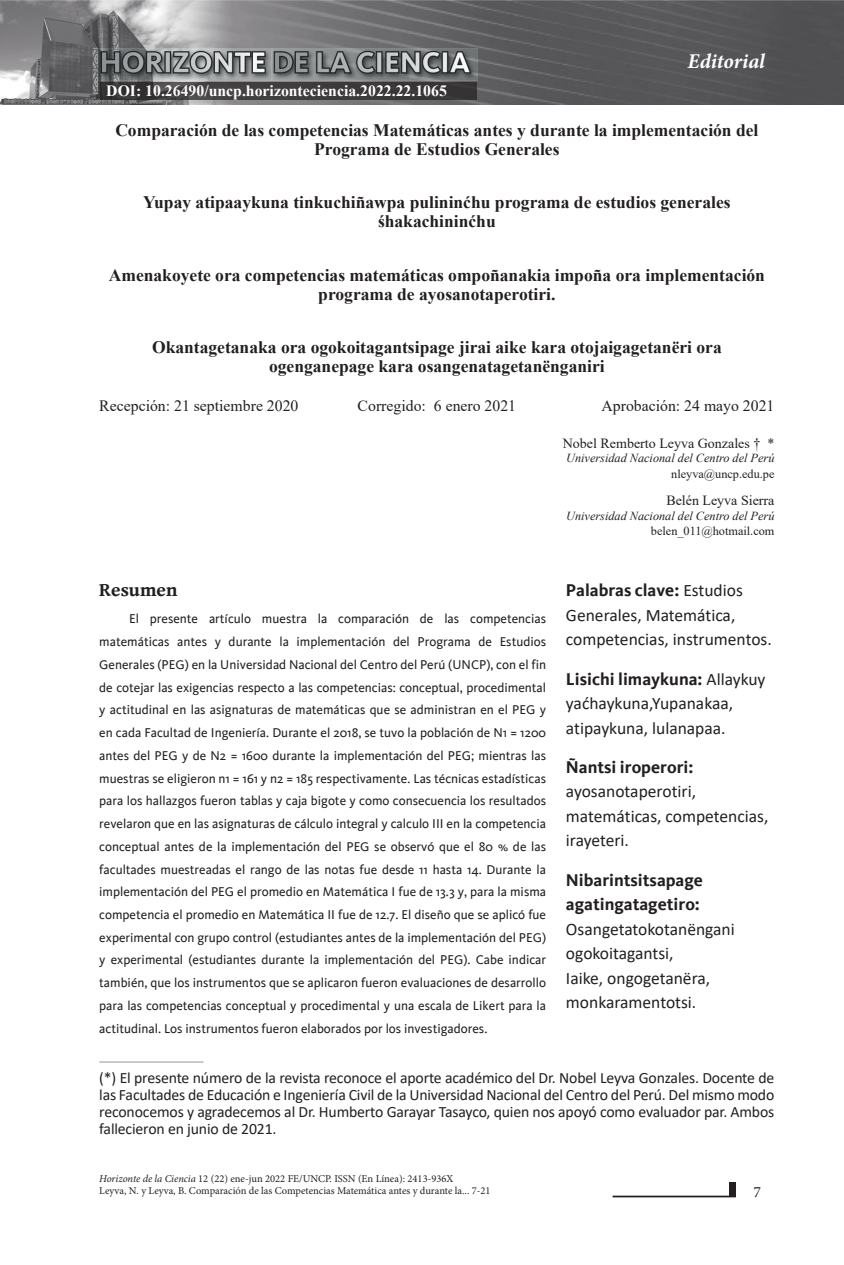
<style>
.page{position:relative;width:844px;height:1265px;background:#fff}
.page>*{position:absolute;margin:0;border:0;box-sizing:border-box;transform-origin:0 0}
.t1{font:italic 700 21px "Minion Pro";letter-spacing:-.005em;color:#fff}
.t2{font:700 19.25px "Gentium Book Basic";color:#231f20}
.t3{font:700 17.5px/18.9px "Times New Roman";color:#231f20;text-align:center}
.t4{font:17.5px/24.5px "Calibri";color:#231f20}
.t5{font:700 17.5px/24.5px "Kievit";color:#231f20}
.t6{font:15.75px/17px "Calibri";letter-spacing:-.01em;color:#231f20;text-align:justify}
.t7{font:15.75px "Times New Roman";color:#231f20}
.t8{font:700 15.75px "Times New Roman";color:#fff}
.t9{font:15.75px "Minion Pro";color:#231f20}
.t10{font:14px "Times New Roman";color:#231f20}
.t11{font:13.12px/22.8px "Kievit";color:#231f20;text-align:justify}
.t12{font:italic 12.25px "Times New Roman";color:#231f20}
.t13{font:12.25px "Times New Roman";color:#231f20}
.t14{font:10.5px/12.6px "Minion Pro";color:#231f20}
.s1{font-family:"Calibri";font-weight:400}
.s2{font-style:italic}
</style>
<div class="page">
<img style="left:0;top:0;width:843px;height:104px">
<svg style="left:100px;top:83px;width:377px;height:17px;background:#3d3a3c"></svg>
<hr style="left:99px;top:1062px;width:104px;height:1px;background:#939598">
<div style="left:729px;top:1182px;width:6px;height:14px;background:#231f20"></div>
<hr style="left:612px;top:1196px;width:123px;height:1px;background:#231f20">
<p class="t8" style="left:106px;top:80px;width:342px">DOI: 10.26490/uncp.horizonteciencia.2022.22.1065</p>
<h1 class="t1" style="left:687px;top:46px;width:79px">Editorial</h1>
<h3 class="t3" style="left:115px;top:120px;width:644px">Comparación de las competencias Matemáticas antes y durante la implementación del<br>Programa de Estudios Generales</h3>
<h3 class="t3" style="left:143px;top:193px;width:588px">Yupay atipaaykuna tinkuchiñawpa pulininćhu programa de estudios generales śhakachininćhu</h3>
<h3 class="t3" style="left:109px;top:265px;width:657px">Amenakoyete ora competencias matemáticas ompoñanakia impoña ora implementación programa de ayosanotaperotiri.</h3>
<h3 class="t3" style="left:152px;top:338px;width:571px">Okantagetanaka ora ogokoitagantsipage jirai aike kara otojaigagetanëri ora ogenganepage kara osangenatagetanënganiri</h3>
<p class="t7" style="left:99px;top:395px;width:201px">Recepción: 21 septiembre 2020</p>
<p class="t7" style="left:357px;top:395px;width:160px">Corregido: 6 enero 2021</p>
<p class="t7" style="left:601px;top:395px;width:174px">Aprobación: 24 mayo 2021</p>
<p class="t10" style="left:562px;top:433px;width:213px">Nobel Remberto Leyva Gonzales † *</p>
<p class="t12" style="left:566px;top:450px;width:210px">Universidad Nacional del Centro del Perú</p>
<p class="t13" style="left:671px;top:465px;width:105px">nleyva@uncp.edu.pe</p>
<p class="t10" style="left:666px;top:490px;width:110px">Belén Leyva Sierra</p>
<p class="t12" style="left:566px;top:507px;width:210px">Universidad Nacional del Centro del Perú</p>
<p class="t13" style="left:650px;top:523px;width:125px">belen_011@hotmail.com</p>
<h2 class="t2" style="left:99px;top:575px;width:80px">Resumen</h2>
<p class="t11" style="left:99px;top:608px;width:448px;text-indent:30px">El presente artículo muestra la comparación de las competencias matemáticas antes y durante la implementación del Programa de Estudios Generales (PEG) en la Universidad Nacional del Centro del Perú (UNCP), con el fin de cotejar las exigencias respecto a las competencias: conceptual, procedimental y actitudinal en las asignaturas de matemáticas que se administran en el PEG y en cada Facultad de Ingeniería. Durante el 2018, se tuvo la población de N1 = 1200 antes del PEG y de N2 = 1600 durante la implementación del PEG; mientras las muestras se eligieron n1 = 161 y n2 = 185 respectivamente. Las técnicas estadísticas para los hallazgos fueron tablas y caja bigote y como consecuencia los resultados revelaron que en las asignaturas de cálculo integral y calculo III en la competencia conceptual antes de la implementación del PEG se observó que el 80 % de las facultades muestreadas el rango de las notas fue desde 11 hasta 14. Durante la implementación del PEG el promedio en Matemática I fue de 13.3 y, para la misma competencia el promedio en Matemática II fue de 12.7. El diseño que se aplicó fue experimental con grupo control (estudiantes antes de la implementación del PEG) y experimental (estudiantes durante la implementación del PEG). Cabe indicar también, que los instrumentos que se aplicaron fueron evaluaciones de desarrollo para las competencias conceptual y procedimental y una escala de Likert para la actitudinal. Los instrumentos fueron elaborados por los investigadores.</p>
<p class="t6" style="left:99px;top:1069px;width:676px">(*) El presente número de la revista reconoce el aporte académico del Dr. Nobel Leyva Gonzales. Docente de las Facultades de Educación e Ingeniería Civil de la Universidad Nacional del Centro del Perú. Del mismo modo reconocemos y agradecemos al Dr. Humberto Garayar Tasayco, quien nos apoyó como evaluador par. Ambos fallecieron en junio de 2021.</p>
<h3 class="t5" style="left:566px;top:578px;width:178px">Palabras clave: <span class="s1">Estudios</span></h3>
<h3 class="t4" style="left:566px;top:602px;width:207px">Generales, Matemática, competencias, instrumentos.</h3>
<h3 class="t5" style="left:566px;top:666px;width:201px">Lisichi limaykuna: <span class="s1">Allaykuy</span></h3>
<h3 class="t4" style="left:566px;top:691px;width:169px">yaćhaykuna,Yupanakaa, atipaykuna, lulanapaa.</h3>
<h3 class="t5" style="left:566px;top:755px;width:129px">Ñantsi iroperori:</h3>
<h3 class="t4" style="left:566px;top:779px;width:204px">ayosanotaperotiri, matemáticas, competencias, irayeteri.</h3>
<h3 class="t5" style="left:566px;top:868px;width:138px">Nibarintsitsapage agatingatagetiro:</h3>
<h3 class="t4" style="left:566px;top:916px;width:170px">Osangetatokotanëngani ogokoitagantsi,<br>Iaike, ongogetanëra, monkaramentotsi.</h3>
<p class="t14" style="left:99px;top:1172px;width:393px"><span class="s2">Horizonte de la Ciencia</span> 12 (22) ene-jun 2022 FE/UNCP. ISSN (En Línea): 2413-936X<br>Leyva, N. y Leyva, B. Comparación de las Competencias Matemática antes y durante la... 7-21</p>
<p class="t9" style="left:753px;top:1182px;width:9px">7</p>
</div>
